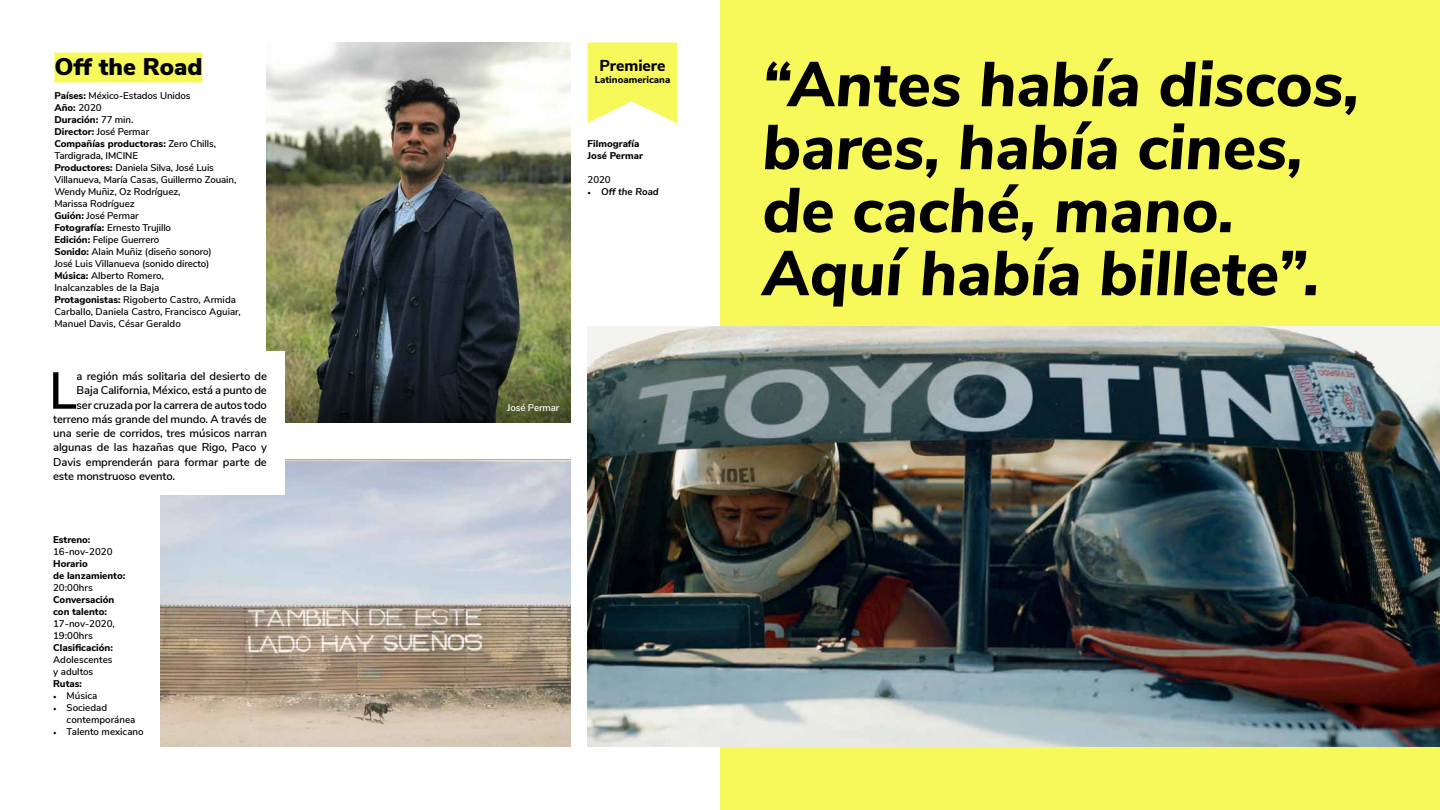
<style>
.page{position:relative;width:1440px;height:810px;background:#fff}
.page>*{position:absolute;margin:0;border:0;box-sizing:border-box;transform-origin:0 0}
.t1{font:italic 800 63px/63px "Nunito Sans";color:#000}
.t2{font:600 51.68px "Nunito Sans";color:#000}
.t3{font:900 24px "Nunito Sans";color:#000}
.t4{font:800 15.75px "Nunito Sans";color:#000}
.t5{font:600 11.25px "Nunito Sans";letter-spacing:-.01em;color:#000}
.t6{font:600 9.75px/12px "Nunito Sans";letter-spacing:-.01em;color:#000}
.t7{font:800 9.75px/12px "Nunito Sans";color:#000}
.t8{font:italic 700 9.75px "Nunito Sans";color:#000}
.t9{font:600 9.75px "Nunito Sans";letter-spacing:-.01em;color:#fff}
.s1{font-weight:800}
.s2{font-family:"Minion Pro";font-weight:400;font-size:9px}
.s3{font-family:"Minion Pro";font-weight:400;font-style:normal;font-size:9px}
</style>
<div class="page">
<img style="left:160px;top:459px;width:411px;height:288px">
<div style="left:54px;top:52px;width:148px;height:30px;background:#f7f95b"></div>
<img style="left:267px;top:43px;width:304px;height:312px">
<svg style="left:588px;top:43px;width:89px;height:80px;background:#f8f971"></svg>
<svg style="left:285px;top:355px;width:286px;height:68px;background:#353c2f"></svg>
<div style="left:0;top:351px;width:284px;height:144px;background:#fff"></div>
<div style="left:720px;top:0;width:720px;height:810px;background:#f7f95b"></div>
<img style="left:588px;top:327px;width:852px;height:420px">
<h3 class="t3" style="left:54px;top:49px;width:149px">Off the Road</h3>
<p class="t6" style="left:54px;top:89px;width:188px"><span class="s1">Países:</span> México-Estados Unidos<br><span class="s1">Año:</span> 2020<br><span class="s1">Duración:</span> 77 min.<br><span class="s1">Director:</span> José Permar<br><span class="s1">Compañías productoras:</span> Zero Chills,<br>Tardigrada, IMCINE<br><span class="s1">Productores:</span> Daniela Silva, José Luis<br>Villanueva, María Casas, Guillermo Zouain,<br>Wendy Muñiz, Oz Rodríguez,<br>Marissa Rodríguez<br><span class="s1">Guión:</span> José Permar<br><span class="s1">Fotografía:</span> Ernesto Trujillo<br><span class="s1">Edición:</span> Felipe Guerrero<br><span class="s1">Sonido:</span> Alain Muñiz (diseño sonoro)<br>José Luis Villanueva (sonido directo)<br><span class="s1">Música:</span> Alberto Romero,<br>Inalcanzables de la Baja<br><span class="s1">Protagonistas:</span> Rigoberto Castro, Armida<br>Carballo, Daniela Castro, Francisco Aguiar,<br>Manuel Davis, César Geraldo</p>
<p class="t5" style="left:77px;top:368px;width:192px">a región más solitaria del desierto de</p>
<p class="t5" style="left:77px;top:382px;width:192px">Baja California, México, está a punto de</p>
<p class="t5" style="left:77px;top:397px;width:192px">ser cruzada por la carrera de autos todo</p>
<p class="t5" style="left:53px;top:411px;width:215px">terreno más grande del mundo. A través de</p>
<p class="t5" style="left:53px;top:425px;width:215px">una serie de corridos, tres músicos narran</p>
<p class="t5" style="left:53px;top:439px;width:215px">algunas de las hazañas que Rigo, Paco y</p>
<p class="t5" style="left:53px;top:454px;width:215px">Davis emprenderán para formar parte de</p>
<p class="t5" style="left:53px;top:468px;width:124px">este monstruoso evento.</p>
<h2 class="t2" style="left:49px;top:353px;width:30px">L</h2>
<p class="t7" style="left:53px;top:533px;width:39px">Estreno:</p>
<p class="t6" style="left:53px;top:545px;width:61px">16-nov-2020</p>
<p class="t7" style="left:53px;top:557px;width:74px">Horario<br>de lanzamiento:</p>
<p class="t6" style="left:53px;top:581px;width:41px">20:00hrs</p>
<p class="t7" style="left:53px;top:593px;width:63px">Conversación con talento:</p>
<p class="t6" style="left:53px;top:617px;width:63px">17-nov-2020,<br>19:00hrs</p>
<p class="t7" style="left:53px;top:641px;width:61px">Clasificación:</p>
<p class="t6" style="left:53px;top:653px;width:61px">Adolescentes y adultos</p>
<p class="t7" style="left:53px;top:677px;width:30px">Rutas:</p>
<p class="t6" style="left:53px;top:689px;width:46px"><span class="s2">•</span> Música</p>
<p class="t6" style="left:67px;top:701px;width:70px;text-indent:-14px"><span class="s2">•</span> Sociedad contemporánea</p>
<p class="t6" style="left:53px;top:725px;width:92px"><span class="s2">•</span> Talento mexicano</p>
<h3 class="t4" style="left:600px;top:54px;width:68px">Premiere</h3>
<p class="t7" style="left:595px;top:73px;width:77px">Latinoamericana</p>
<p class="t7" style="left:588px;top:137px;width:57px">Filmografía<br>José Permar</p>
<p class="t6" style="left:588px;top:173px;width:25px">2020</p>
<p class="t8" style="left:588px;top:184px;width:73px"><span class="s3">•</span> Off the Road</p>
<p class="t9" style="left:507px;top:400px;width:54px">José Permar</p>
<h1 class="t1" style="left:763px;top:49px;width:598px">“Antes había discos, bares, había cines, de caché, mano.<br>Aquí había billete”.</h1>
</div>
